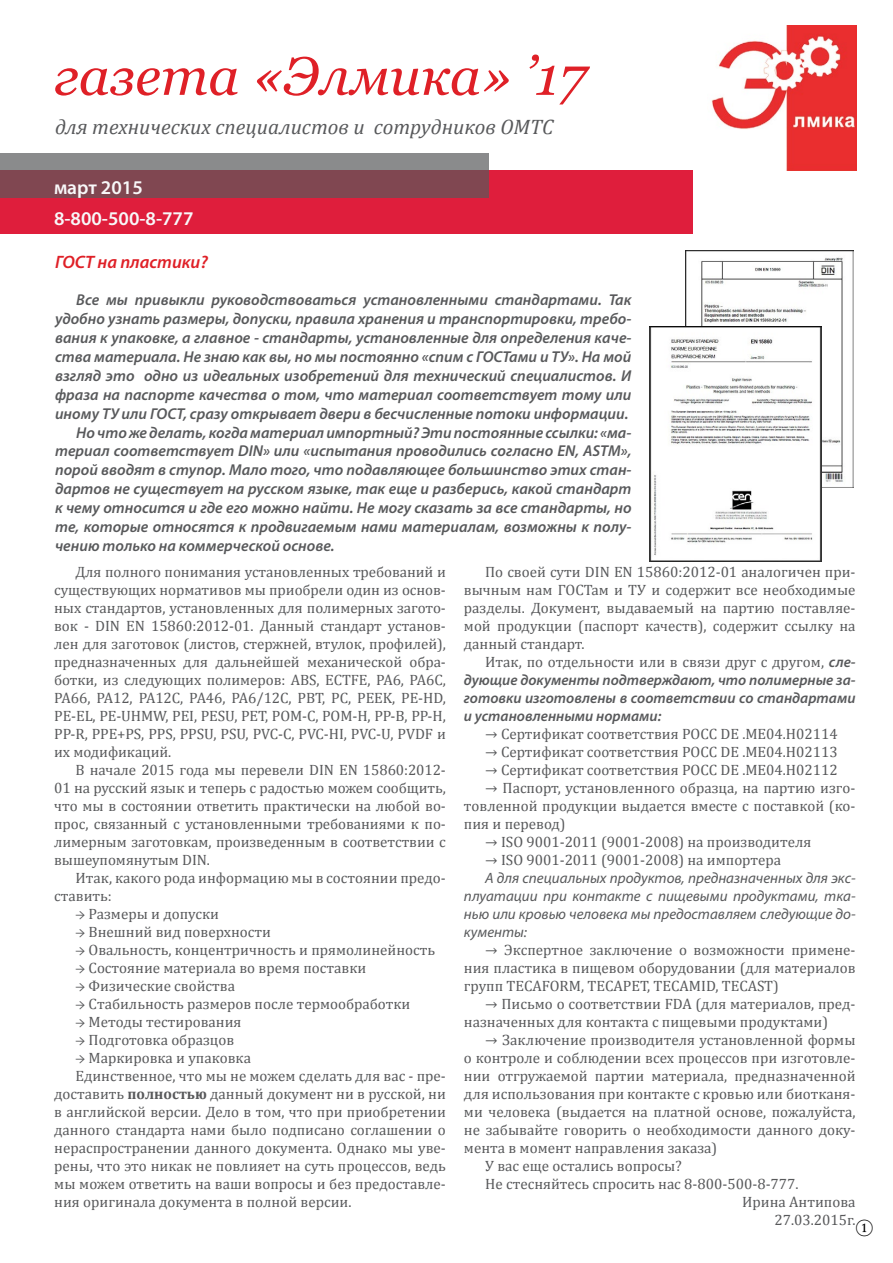
<style>
.page{position:relative;width:893px;height:1263px;background:#fff}
.page>*{position:absolute;margin:0;border:0;box-sizing:border-box;transform-origin:0 0}
.t1{font:italic 54px "Georgia";color:#df2027}
.t2{font:italic 21px "Cambria";color:#58595b}
.t3{font:600 19.5px/31.5px "Myriad Pro";color:#f8f8f9}
.t4{font:italic 600 18px "Myriad Pro";color:#df2027}
.t5{font:italic 600 15.75px "Myriad Pro";color:#58595b}
.t6{font:15px/18px "Cambria";color:#58595b;text-align:justify}
.t7{font:italic 15px/18px "Myriad Pro";color:#58595b;text-align:justify}
.t8{font:italic 600 15px/18px "Myriad Pro";color:#58595b;text-align:justify}
.t9{font:15px "Cambria";color:#000}
.s1{font-family:"Minion Pro"}
.s2{font-weight:700}
.s3{font-family:"Myriad Pro";font-weight:600;font-style:italic}
</style>
<div class="page">
<div style="left:0;top:170px;width:693px;height:64px;background:#df1e3c"></div>
<svg style="left:0;top:153px;width:489px;height:44px;background:#836167"></svg>
<img style="left:711px;top:26px;width:145px;height:144px">
<img style="left:685px;top:251px;width:169px;height:236px">
<img style="left:650px;top:326px;width:171px;height:236px">
<h1 class="t1" style="left:54px;top:42px;width:533px">газета «Элмика» ’17</h1>
<h2 class="t2" style="left:55px;top:112px;width:500px">для технических специалистов и сотрудников ОМТС</h2>
<h3 class="t3" style="left:54px;top:171px;width:141px">март 2015<br>8-800-500-8-777</h3>
<p class="t4" style="left:55px;top:251px;width:154px">ГОСТ на пластики?</p>
<p class="t5" style="left:76px;top:290px;width:557px">Все мы привыкли руководствоваться установленными стандартами. Так</p>
<p class="t5" style="left:55px;top:309px;width:578px">удобно узнать размеры, допуски, правила хранения и транспортировки, требо-</p>
<p class="t5" style="left:55px;top:328px;width:578px">вания к упаковке, а главное - стандарты, установленные для определения каче-</p>
<p class="t5" style="left:55px;top:347px;width:578px">ства материала. Не знаю как вы, но мы постоянно «спим с ГОСТами и ТУ». На мой</p>
<p class="t5" style="left:55px;top:365px;width:578px">взгляд это одно из идеальных изобретений для технический специалистов. И</p>
<p class="t5" style="left:55px;top:384px;width:578px">фраза на паспорте качества о том, что материал соответствует тому или</p>
<p class="t5" style="left:55px;top:403px;width:575px">иному ТУ или ГОСТ, сразу открывает двери в бесчисленные потоки информации.</p>
<p class="t5" style="left:76px;top:422px;width:557px">Но что же делать, когда материал импортный? Эти постоянные ссылки: «ма-</p>
<p class="t5" style="left:55px;top:441px;width:578px">териал соответствует DIN» или «испытания проводились согласно EN, ASTM»,</p>
<p class="t5" style="left:55px;top:460px;width:578px">порой вводят в ступор. Мало того, что подавляющее большинство этих стан-</p>
<p class="t5" style="left:55px;top:479px;width:578px">дартов не существует на русском языке, так еще и разберись, какой стандарт</p>
<p class="t5" style="left:55px;top:498px;width:578px">к чему относится и где его можно найти. Не могу сказать за все стандарты, но</p>
<p class="t5" style="left:55px;top:517px;width:578px">те, которые относятся к продвигаемым нами материалам, возможны к полу-</p>
<p class="t5" style="left:55px;top:536px;width:281px">чению только на коммерческой основе.</p>
<p class="t6" style="left:54px;top:563px;width:393px;text-indent:21px">Для полного понимания установленных требований и существующих нормативов мы приобрели один из основ&shy;ных стандартов, установленных для полимерных загото&shy;вок - DIN EN 15860:2012-01. Данный стандарт установ&shy;лен для заготовок (листов, стержней, втулок, профилей), предназначенных для дальнейшей механической обра&shy;ботки, из следующих полимеров: ABS, ECTFE, PA6, PA6C, PA66, PA12, PA12C, PA46, PA6/12С, PBT, PC, PEEK, PE-HD, PE-EL, PE-UHMW, PEI, PESU, PET, POM-C, POM-H, PP-B, PP-H, PP-R, PPE+PS, PPS, PPSU, PSU, PVC-C, PVC-HI, PVC-U, PVDF и их модификаций.</p>
<p class="t6" style="left:54px;top:761px;width:393px;text-indent:21px">В начале 2015 года мы перевели DIN EN 15860:2012- 01 на русский язык и теперь с радостью можем сообщить, что мы в состоянии ответить практически на любой во&shy;прос, связанный с установленными требованиями к по&shy;лимерным заготовкам, произведенным в соответствии с вышеупомянутым DIN.</p>
<p class="t6" style="left:54px;top:869px;width:393px;text-indent:21px">Итак, какого рода информацию мы в состоянии предо&shy;ставить:</p>
<p class="t6" style="left:75px;top:905px;width:145px"><span class="s1">→</span> Размеры и допуски</p>
<p class="t6" style="left:75px;top:923px;width:197px"><span class="s1">→</span> Внешний вид поверхности</p>
<p class="t6" style="left:75px;top:941px;width:361px"><span class="s1">→</span> Овальность, концентричность и прямолинейность</p>
<p class="t6" style="left:75px;top:959px;width:292px"><span class="s1">→</span> Состояние материала во время поставки</p>
<p class="t6" style="left:75px;top:977px;width:161px"><span class="s1">→</span> Физические свойства</p>
<p class="t6" style="left:75px;top:995px;width:336px"><span class="s1">→</span> Стабильность размеров после термообработки</p>
<p class="t6" style="left:75px;top:1013px;width:168px"><span class="s1">→</span> Методы тестирования</p>
<p class="t6" style="left:75px;top:1031px;width:160px"><span class="s1">→</span> Подготовка образцов</p>
<p class="t6" style="left:75px;top:1049px;width:177px"><span class="s1">→</span> Маркировка и упаковка</p>
<p class="t6" style="left:75px;top:1067px;width:372px">Единственное, что мы не можем сделать для вас - пре-</p>
<p class="t6" style="left:54px;top:1085px;width:393px">доставить <span class="s2">полностью</span> данный документ ни в русской, ни</p>
<p class="t6" style="left:54px;top:1103px;width:393px">в английской версии. Дело в том, что при приобретении</p>
<p class="t6" style="left:54px;top:1121px;width:393px">данного стандарта нами было подписано соглашении о</p>
<p class="t6" style="left:54px;top:1139px;width:393px">нераспространении данного документа. Однако мы уве-</p>
<p class="t6" style="left:54px;top:1157px;width:393px">рены, что это никак не повлияет на суть процессов, ведь</p>
<p class="t6" style="left:54px;top:1175px;width:393px">мы можем ответить на ваши вопросы и без предоставле-</p>
<p class="t6" style="left:54px;top:1193px;width:299px">ния оригинала документа в полной версии.</p>
<p class="t6" style="left:464px;top:563px;width:393px;text-indent:21px">По своей сути DIN EN 15860:2012-01 аналогичен при&shy;вычным нам ГОСТам и ТУ и содержит все необходимые разделы. Документ, выдаваемый на партию поставляе&shy;мой продукции (паспорт качеств), содержит ссылку на данный стандарт.</p>
<p class="t6" style="left:485px;top:653px;width:372px">Итак, по отдельности или в связи друг с другом, <span class="s3">сле-</span></p>
<p class="t8" style="left:464px;top:671px;width:393px">дующие документы подтверждают, что полимерные за&shy;готовки изготовлены в соответствии со стандартами и установленными нормами:</p>
<p class="t6" style="left:485px;top:725px;width:354px">→ Сертификат соответствия РОСС DE .МЕ04.Н02114</p>
<p class="t6" style="left:485px;top:743px;width:354px">→ Сертификат соответствия РОСС DE .МЕ04.Н02113</p>
<p class="t6" style="left:485px;top:761px;width:354px">→ Сертификат соответствия РОСС DE .МЕ04.Н02112</p>
<p class="t6" style="left:464px;top:779px;width:393px;text-indent:21px">→ Паспорт, установленного образца, на партию изго&shy;товленной продукции выдается вместе с поставкой (ко&shy;пия и перевод)</p>
<p class="t6" style="left:485px;top:833px;width:328px">→ ISO 9001-2011 (9001-2008) на производителя</p>
<p class="t6" style="left:485px;top:851px;width:297px">→ ISO 9001-2011 (9001-2008) на импортера</p>
<p class="t7" style="left:464px;top:869px;width:393px;text-indent:21px">А для специальных продуктов, предназначенных для экс&shy;плуатации при контакте с пищевыми продуктами, тка&shy;нью или кровью человека мы предоставляем следующие до&shy;кументы:</p>
<p class="t6" style="left:464px;top:941px;width:393px;text-indent:21px">→ Экспертное заключение о возможности примене&shy;ния пластика в пищевом оборудовании (для материалов групп TECAFORM, TECAPET, TECAMID, TECAST)</p>
<p class="t6" style="left:464px;top:995px;width:393px;text-indent:21px">→ Письмо о соответствии FDA (для материалов, пред&shy;назначенных для контакта с пищевыми продуктами)</p>
<p class="t6" style="left:485px;top:1031px;width:372px">→ Заключение производителя установленной формы</p>
<p class="t6" style="left:464px;top:1049px;width:393px">о контроле и соблюдении всех процессов при изготовле-</p>
<p class="t6" style="left:464px;top:1067px;width:393px">нии отгружаемой партии материала, предназначенной</p>
<p class="t6" style="left:464px;top:1085px;width:393px">для использования при контакте с кровью или биотканя-</p>
<p class="t6" style="left:464px;top:1103px;width:393px">ми человека (выдается на платной основе, пожалуйста,</p>
<p class="t6" style="left:464px;top:1121px;width:393px">не забывайте говорить о необходимости данного доку-</p>
<p class="t6" style="left:464px;top:1139px;width:255px">мента в момент направления заказа)</p>
<p class="t6" style="left:485px;top:1157px;width:198px">У вас еще остались вопросы?</p>
<p class="t6" style="left:485px;top:1175px;width:315px">Не стесняйтесь спросить нас 8-800-500-8-777.</p>
<p class="t6" style="left:742px;top:1193px;width:115px">Ирина Антипова</p>
<p class="t6" style="left:774px;top:1211px;width:83px">27.03.2015г.</p>
<p class="t9" style="left:855px;top:1218px;width:20px">①</p>
</div>
